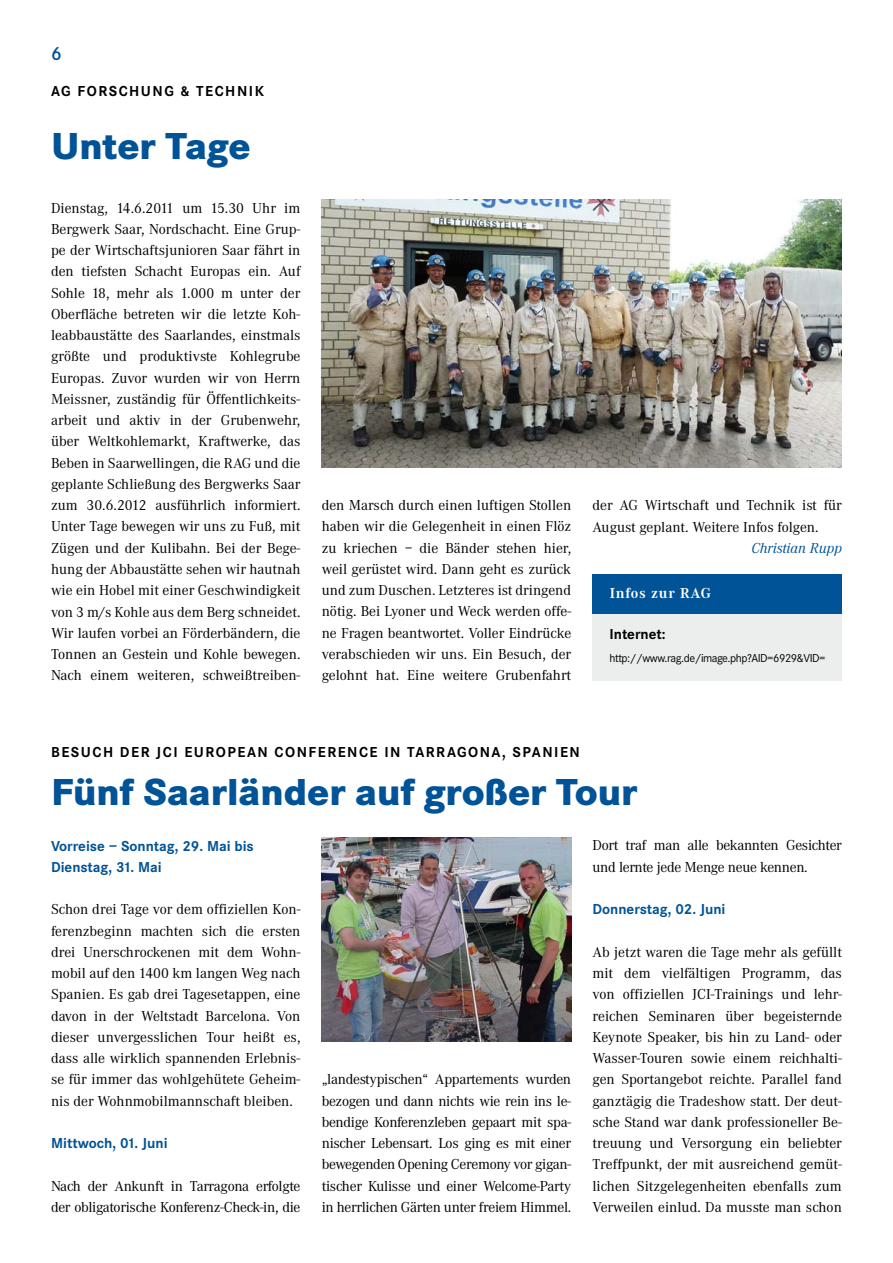
<style>
.page{position:relative;width:893px;height:1263px;background:#fff}
.page>*{position:absolute;margin:0;border:0;box-sizing:border-box;transform-origin:0 0}
.t1{font:800 39px "Corporate S";color:#005397}
.t2{font:600 19.5px "Corporate S";color:#005397}
.t3{font:15px/21.3px "Corporate A";letter-spacing:-.015em;color:#000;text-align:justify}
.t4{font:700 15px/21.3px "Corporate S";color:#005397}
.t5{font:700 15px "Corporate S";letter-spacing:.1em;color:#000}
.t6{font:700 15px "Corporate S";letter-spacing:.315em;color:#000}
.t7{font:italic 15px "Corporate A";color:#005397}
.t8{font:700 15px "Corporate A";letter-spacing:.05em;color:#fff}
.t9{font:700 15px "Corporate S";color:#000}
.t10{font:12px "Corporate S";letter-spacing:-.04em;color:#000}
</style>
<div class="page">
<img style="left:322px;top:838px;width:249px;height:204px">
<img style="left:322px;top:200px;width:520px;height:268px">
<div style="left:592px;top:607px;width:250px;height:73px;background:#eceded"></div>
<div style="left:592px;top:574px;width:250px;height:40px;background:#005397"></div>
<h2 class="t2" style="left:51px;top:42px;width:12px">6</h2>
<p class="t5" style="left:51px;top:82px;width:213px">AG FORSCHUNG &amp; TECHNIK</p>
<h1 class="t1" style="left:51px;top:123px;width:201px">Unter Tage</h1>
<p class="t3" style="left:51px;top:197px;width:251px">Dienstag, 14.6.2011 um 15.30 Uhr im Bergwerk Saar, Nordschacht. Eine Grup&shy;pe der Wirtschaftsjunioren Saar fährt in den tiefsten Schacht Europas ein. Auf Sohle 18, mehr als 1.000 m unter der Oberfläche betreten wir die letzte Koh&shy;leabbaustätte des Saarlandes, einstmals größte und produktivste Kohlegrube Europas. Zuvor wurden wir von Herrn Meissner, zuständig für Öffentlichkeits&shy;arbeit und aktiv in der Grubenwehr, über Weltkohlemarkt, Kraftwerke, das Beben in Saarwellingen, die RAG und die geplante Schließung des Bergwerks Saar zum 30.6.2012 ausführlich informiert.<br>Unter Tage bewegen wir uns zu Fuß, mit Zügen und der Kulibahn. Bei der Bege&shy;hung der Abbaustätte sehen wir hautnah wie ein Hobel mit einer Geschwindigkeit von 3 m/s Kohle aus dem Berg schneidet.<br>Wir laufen vorbei an Förderbändern, die Tonnen an Gestein und Kohle bewegen.<br>Nach einem weiteren, schweißtreiben-</p>
<p class="t3" style="left:322px;top:495px;width:251px">den Marsch durch einen luftigen Stollen haben wir die Gelegenheit in einen Flöz zu kriechen – die Bänder stehen hier, weil gerüstet wird. Dann geht es zurück und zum Duschen. Letzteres ist dringend nötig. Bei Lyoner und Weck werden offe&shy;ne Fragen beantwortet. Voller Eindrücke verabschieden wir uns. Ein Besuch, der gelohnt hat. Eine weitere Grubenfahrt</p>
<p class="t3" style="left:592px;top:495px;width:251px">der AG Wirtschaft und Technik ist für<br>August geplant. Weitere Infos folgen.</p>
<p class="t7" style="left:751px;top:539px;width:92px">Christian Rupp</p>
<p class="t8" style="left:610px;top:585px;width:103px">Infos zur RAG</p>
<p class="t9" style="left:609px;top:626px;width:58px">I NTERNET:</p>
<p class="t10" style="left:609px;top:652px;width:218px">http://www.rag.de/image.php?AID=6929&amp;VID=</p>
<p class="t5" style="left:51px;top:744px;width:21px">BESU</p>
<p class="t5" style="left:92px;top:744px;width:146px">CH DER JCI EUROPEA</p>
<p class="t6" style="left:258px;top:744px;width:324px">N CONFERENCE IN TARRAGONA, SPANIEN</p>
<h1 class="t1" style="left:51px;top:768px;width:588px">Fünf Saarländer auf großer Tour</h1>
<p class="t4" style="left:51px;top:835px;width:204px">VORREISE – SONNTAG, 29. MAI BIS<br>DIENSTAG, 31. MAI</p>
<p class="t3" style="left:51px;top:899px;width:251px">Schon drei Tage vor dem offiziellen Kon&shy;ferenzbeginn machten sich die ersten drei Unerschrockenen mit dem Wohn&shy;mobil auf den 1400 km langen Weg nach Spanien. Es gab drei Tagesetappen, eine davon in der Weltstadt Barcelona. Von dieser unvergesslichen Tour heißt es, dass alle wirklich spannenden Erlebnis&shy;se für immer das wohlgehütete Geheim&shy;nis der Wohnmobilmannschaft bleiben.</p>
<p class="t4" style="left:51px;top:1133px;width:118px">MITTWOCH, 01. JUNI</p>
<p class="t3" style="left:51px;top:1175px;width:251px">Nach der Ankunft in Tarragona erfolgte der obligatorische Konferenz-Check-in, die</p>
<p class="t3" style="left:322px;top:1069px;width:251px">„landestypischen“ Appartements wurden bezogen und dann nichts wie rein ins le&shy;bendige Konferenzleben gepaart mit spa&shy;nischer Lebensart. Los ging es mit einer bewegenden Opening Ceremony vor gigan&shy;tischer Kulisse und einer Welcome-Party in herrlichen Gärten unter freiem Himmel.</p>
<p class="t3" style="left:592px;top:835px;width:251px">Dort traf man alle bekannten Gesichter und lernte jede Menge neue kennen.</p>
<p class="t4" style="left:592px;top:899px;width:135px">DONNERSTAG, 02. JUNI</p>
<p class="t3" style="left:592px;top:941px;width:251px">Ab jetzt waren die Tage mehr als gefüllt mit dem vielfältigen Programm, das von offiziellen JCI-Trainings und lehr&shy;reichen Seminaren über begeisternde Keynote Speaker, bis hin zu Land- oder Wasser-Touren sowie einem reichhalti&shy;gen Sportangebot reichte. Parallel fand ganztägig die Tradeshow statt. Der deut&shy;sche Stand war dank professioneller Be&shy;treuung und Versorgung ein beliebter Treffpunkt, der mit ausreichend gemüt&shy;lichen Sitzgelegenheiten ebenfalls zum Verweilen einlud. Da musste man schon</p>
</div>
